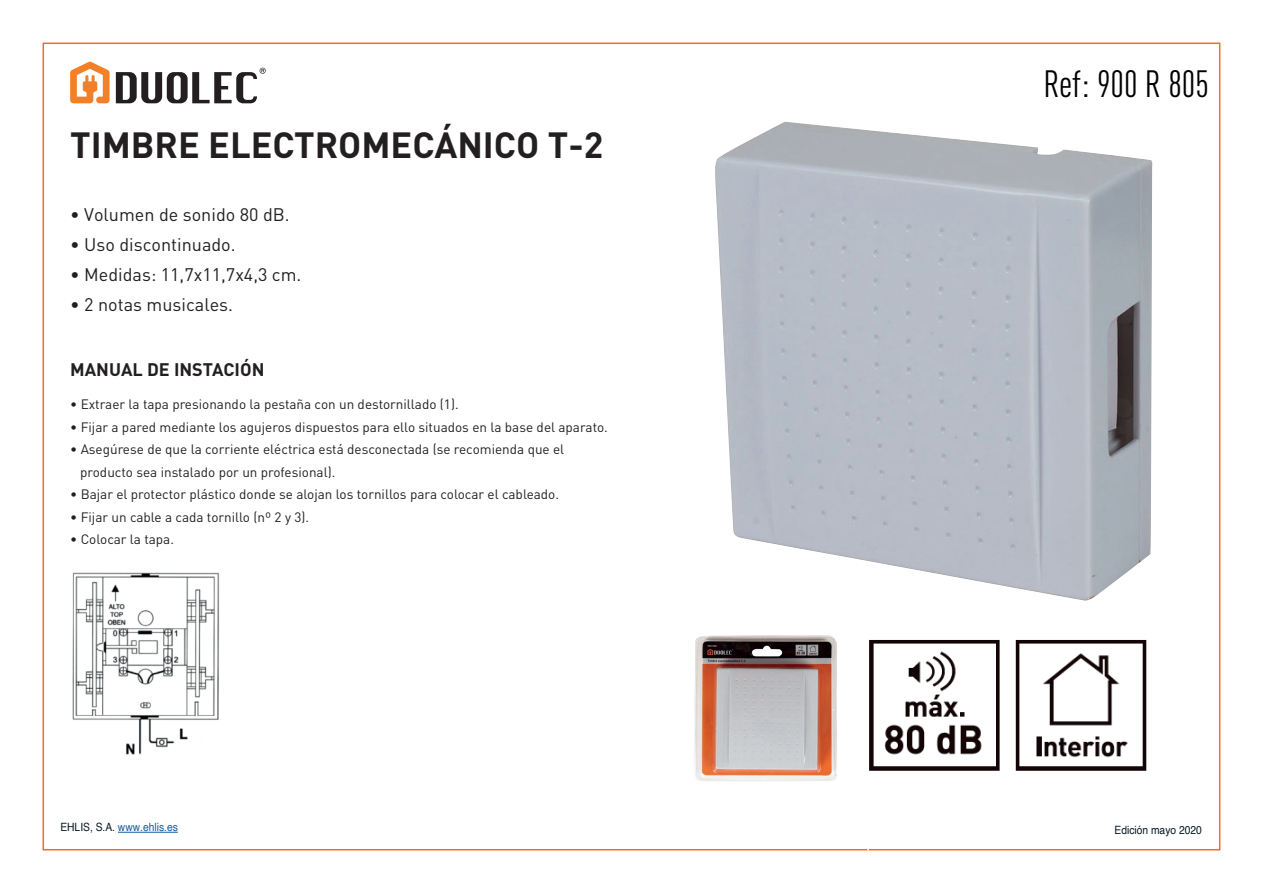
<style>
.page{position:relative;width:1263px;height:893px;background:#fff}
.page>*{position:absolute;margin:0;border:0;box-sizing:border-box;transform-origin:0 0}
.t1{font:37.5px "DIN Cond";color:#000001}
.t2{font:700 36px "DIN";color:#231f20}
.t3{font:18px "DIN";color:#231f20}
.t4{font:700 18px "DIN";color:#231f20}
.t5{font:13.5px/22.5px "DIN";color:#231f20}
.t6{font:11.4px "Helvetica";color:#175d9e;scale:.9 1}
.t7{font:11.4px "Helvetica";color:#071822;scale:.9 1}
.s1{color:#071822}
</style>
<div class="page">
<svg style="left:70px;top:62px;width:40px;height:41px"></svg>
<svg style="left:116px;top:68px;width:150px;height:35px"></svg>
<img style="left:694px;top:635px;width:143px;height:146px">
<hr style="left:118px;top:832px;width:60px;height:1px;background:#175d9e">
<img style="left:869px;top:640px;width:278px;height:131px">
<img style="left:72px;top:572px;width:148px;height:183px">
<img style="left:715px;top:122px;width:438px;height:479px">
<h2 class="t2" style="left:70px;top:121px;width:535px">TIMBRE ELECTROMECÁNICO T-2</h2>
<h3 class="t3" style="left:70px;top:203px;width:221px">• Volumen de sonido 80 dB.</h3>
<h3 class="t3" style="left:70px;top:233px;width:167px">• Uso discontinuado.</h3>
<h3 class="t3" style="left:70px;top:263px;width:233px">• Medidas: 11,7x11,7x4,3 cm.</h3>
<h3 class="t3" style="left:70px;top:293px;width:164px">• 2 notas musicales.</h3>
<h3 class="t4" style="left:70px;top:358px;width:196px">MANUAL DE INSTACIÓN</h3>
<p class="t5" style="left:70px;top:393px;width:390px">• Extraer la tapa presionando la pestaña con un destornillado (1).</p>
<p class="t5" style="left:70px;top:415px;width:539px">• Fijar a pared mediante los agujeros dispuestos para ello situados en la base del aparato.</p>
<p class="t5" style="left:80px;top:438px;width:486px;text-indent:-10px">• Asegúrese de que la corriente eléctrica está desconectada (se recomienda que el producto sea instalado por un profesional).</p>
<p class="t5" style="left:70px;top:483px;width:490px">• Bajar el protector plástico donde se alojan los tornillos para colocar el cableado.</p>
<p class="t5" style="left:70px;top:505px;width:240px">• Fijar un cable a cada tornillo (nº 2 y 3).</p>
<p class="t5" style="left:70px;top:528px;width:105px">• Colocar la tapa.</p>
<h1 class="t1" style="left:1043px;top:62px;width:167px">Ref: 900 R 805</h1>
<p class="t6" style="left:60px;top:819px;width:132px"><span class="s1">EHLIS, S.A.</span> www.ehlis.es</p>
<p class="t7" style="left:1114px;top:821px;width:98px">Edición mayo 2020</p>
</div>
